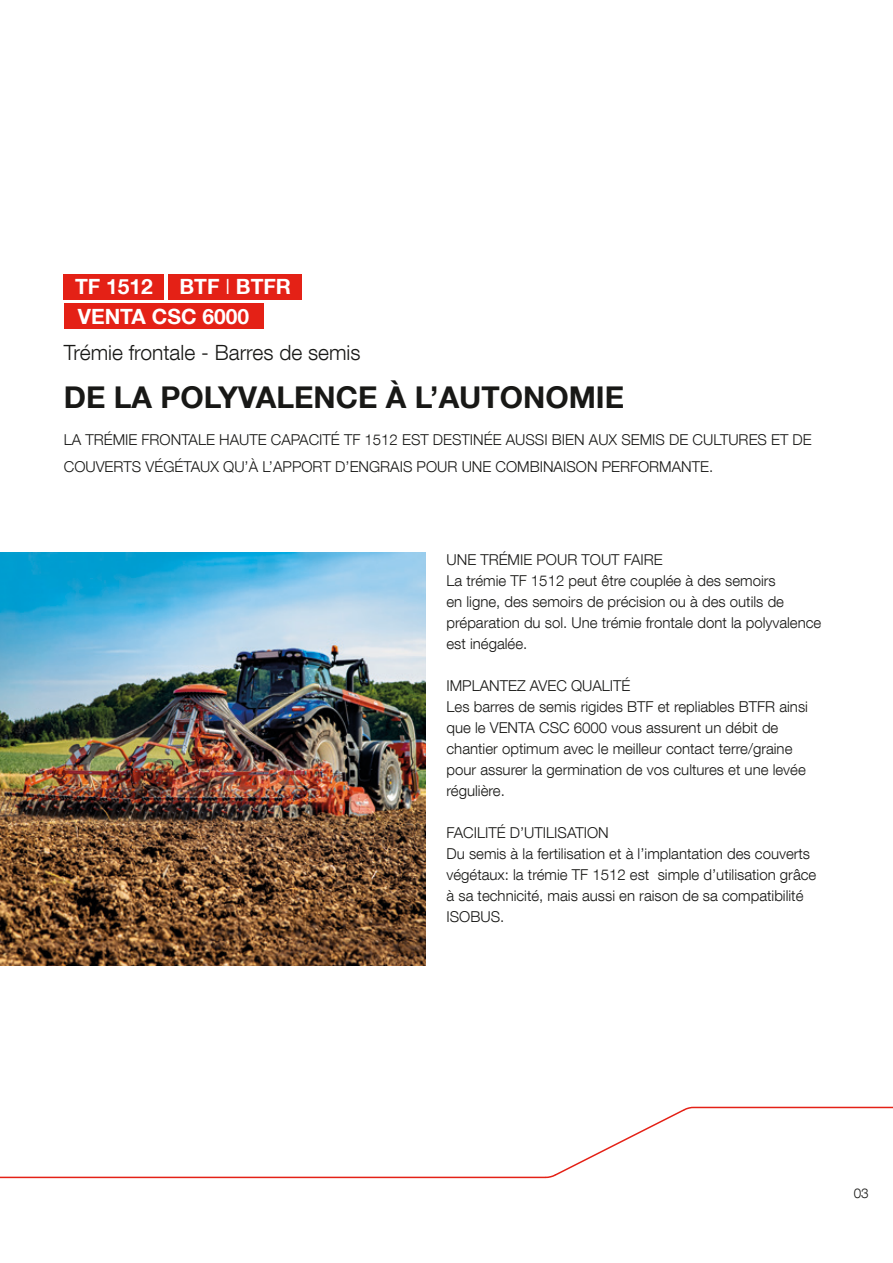
<style>
.page{position:relative;width:893px;height:1263px;background:#fff}
.page>*{position:absolute;margin:0;border:0;box-sizing:border-box;transform-origin:0 0}
.t1{font:700 30px "Helvetica Neue LT Com";color:#181816}
.t2{font:300 21px "Helvetica Neue LT Com";color:#181816}
.t3{font:700 21px "Helvetica Neue LT Com";color:#fff}
.t4{font:300 15px/21px "Helvetica Neue LT Com";color:#181816}
.t5{font:300 13.5px "Helvetica Neue LT Com";color:#181816}
.s1{font-weight:300}
</style>
<div class="page">
<svg style="left:0;top:1106px;width:893px;height:73px"></svg>
<div style="left:64px;top:304px;width:199px;height:25px;background:#e42116"></div>
<div style="left:169px;top:274px;width:133px;height:25px;background:#e42116"></div>
<div style="left:64px;top:274px;width:100px;height:25px;background:#e42116"></div>
<img style="left:0;top:553px;width:425px;height:412px">
<h2 class="t3" style="left:75px;top:273px;width:79px">TF 1512</h2>
<h2 class="t3" style="left:179px;top:273px;width:113px">BTF <span class="s1">I</span> BTFR</h2>
<h2 class="t3" style="left:78px;top:303px;width:173px">VENTA CSC 6000</h2>
<h2 class="t2" style="left:64px;top:340px;width:298px">Trémie frontale - Barres de semis</h2>
<h1 class="t1" style="left:64px;top:378px;width:562px">DE LA POLYVALENCE À L’AUTONOMIE</h1>
<p class="t4" style="left:64px;top:426px;width:749px;line-height:27px">LA TRÉMIE FRONTALE HAUTE CAPACITÉ TF 1512 EST DESTINÉE AUSSI BIEN AUX SEMIS DE CULTURES ET DE<br>COUVERTS VÉGÉTAUX QU’À L’APPORT D’ENGRAIS POUR UNE COMBINAISON PERFORMANTE.</p>
<p class="t4" style="left:446px;top:548px;width:376px">UNE TRÉMIE POUR TOUT FAIRE<br>La trémie TF 1512 peut être couplée à des semoirs<br>en ligne, des semoirs de précision ou à des outils de préparation du sol. Une trémie frontale dont la polyvalence est inégalée.</p>
<p class="t4" style="left:446px;top:674px;width:363px">IMPLANTEZ AVEC QUALITÉ<br>Les barres de semis rigides BTF et repliables BTFR ainsi que le VENTA CSC 6000 vous assurent un débit de chantier optimum avec le meilleur contact terre/graine pour assurer la germination de vos cultures et une levée régulière.</p>
<p class="t4" style="left:446px;top:821px;width:371px">FACILITÉ D’UTILISATION<br>Du semis à la fertilisation et à l’implantation des couverts végétaux: la trémie TF 1512 est simple d’utilisation grâce à sa technicité, mais aussi en raison de sa compatibilité ISOBUS.</p>
<p class="t5" style="left:854px;top:1185px;width:16px">03</p>
</div>
